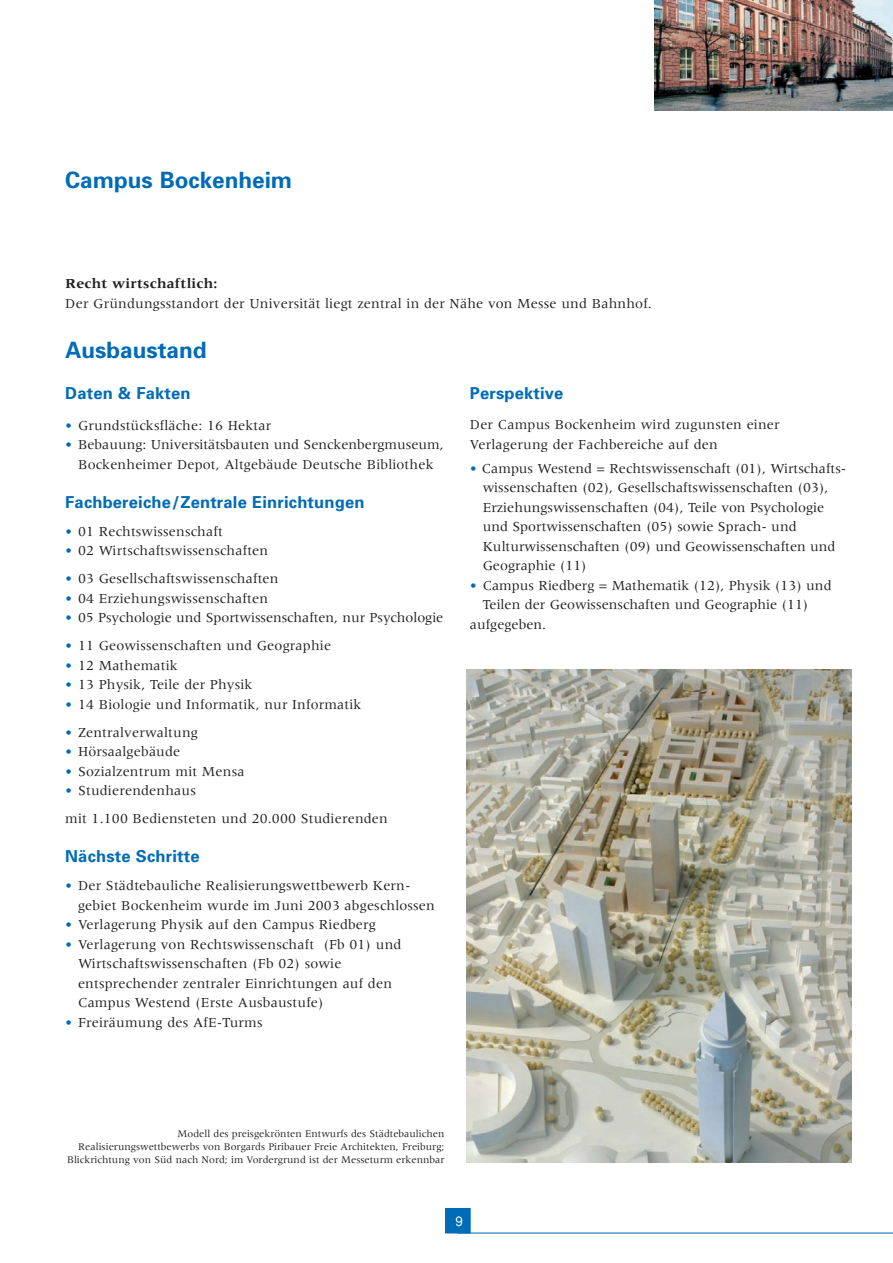
<style>
.page{position:relative;width:893px;height:1263px;background:#fff}
.page>*{position:absolute;margin:0;border:0;box-sizing:border-box;transform-origin:0 0}
.t1{font:700 22.5px "Univers";color:#006bb6}
.t2{font:700 16.5px "Univers";letter-spacing:.01em;color:#006bb6}
.t3{font:14.25px/19.5px "Meridien";letter-spacing:.01em;color:#231f20}
.t4{font:700 14.25px "Meridien";letter-spacing:.01em;color:#231f20}
.t5{font:13.5px "Helvetica";color:#fff}
.t6{font:10.5px/12.6px "Meridien";color:#231f20;text-align:right}
.s1{color:#006bb6}
</style>
<div class="page">
<div style="left:446px;top:1209px;width:24px;height:24px;background:#006bb6"></div>
<div style="left:445px;top:1208px;width:26px;height:25px;border:2px solid #006bb6"></div>
<hr style="left:457px;top:1233px;width:436px;height:1px;background:#006bb6">
<img style="left:467px;top:670px;width:385px;height:493px">
<img style="left:654px;top:0;width:239px;height:111px">
<h1 class="t1" style="left:65px;top:172px;width:228px">Campus Bockenheim</h1>
<p class="t4" style="left:65px;top:278px;width:154px">Recht wirtschaftlich:</p>
<p class="t3" style="left:65px;top:294px;width:588px">Der Gründungsstandort der Universität liegt zentral in der Nähe von Messe und Bahnhof.</p>
<h1 class="t1" style="left:65px;top:342px;width:143px">Ausbaustand</h1>
<p class="t2" style="left:65px;top:388px;width:127px">Daten &amp; Fakten</p>
<p class="t3" style="left:65px;top:416px;width:207px"><span class="s1">•</span> Grundstücksfläche: 16 Hektar</p>
<p class="t3" style="left:65px;top:436px;width:380px;text-align:center"><span class="s1">•</span> Bebauung: Universitätsbauten und Senckenbergmuseum,<br>Bockenheimer Depot, Altgebäude Deutsche Bibliothek</p>
<p class="t2" style="left:65px;top:496px;width:301px">Fachbereiche/Zentrale Einrichtungen</p>
<p class="t3" style="left:65px;top:522px;width:159px"><span class="s1">•</span> 01 Rechtswissenschaft</p>
<p class="t3" style="left:65px;top:542px;width:204px"><span class="s1">•</span> 02 Wirtschaftswissenschaften</p>
<p class="t3" style="left:65px;top:570px;width:215px"><span class="s1">•</span> 03 Gesellschaftswissenschaften</p>
<p class="t3" style="left:65px;top:589px;width:204px"><span class="s1">•</span> 04 Erziehungswissenschaften</p>
<p class="t3" style="left:65px;top:609px;width:380px"><span class="s1">•</span> 05 Psychologie und Sportwissenschaften, nur Psychologie</p>
<p class="t3" style="left:65px;top:637px;width:267px"><span class="s1">•</span> 11 Geowissenschaften und Geographie</p>
<p class="t3" style="left:65px;top:656px;width:114px"><span class="s1">•</span> 12 Mathematik</p>
<p class="t3" style="left:65px;top:676px;width:189px"><span class="s1">•</span> 13 Physik, Teile der Physik</p>
<p class="t3" style="left:65px;top:695px;width:298px"><span class="s1">•</span> 14 Biologie und Informatik, nur Informatik</p>
<p class="t3" style="left:65px;top:723px;width:134px"><span class="s1">•</span> Zentralverwaltung</p>
<p class="t3" style="left:65px;top:743px;width:117px"><span class="s1">•</span> Hörsaalgebäude</p>
<p class="t3" style="left:65px;top:762px;width:181px"><span class="s1">•</span> Sozialzentrum mit Mensa</p>
<p class="t3" style="left:65px;top:778px;width:324px;line-height:28px"><span class="s1">•</span> Studierendenhaus<br>mit 1.100 Bediensteten und 20.000 Studierenden</p>
<p class="t2" style="left:65px;top:850px;width:136px">Nächste Schritte</p>
<p class="t3" style="left:78px;top:877px;width:358px;text-indent:-13px"><span class="s1">•</span> Der Städtebauliche Realisierungswettbewerb Kern&shy;gebiet Bockenheim wurde im Juni 2003 abgeschlossen</p>
<p class="t3" style="left:65px;top:916px;width:312px"><span class="s1">•</span> Verlagerung Physik auf den Campus Riedberg</p>
<p class="t3" style="left:78px;top:935px;width:325px;text-indent:-13px"><span class="s1">•</span> Verlagerung von Rechtswissenschaft (Fb 01) und Wirtschaftswissenschaften (Fb 02) sowie entsprechender zentraler Einrichtungen auf den Campus Westend (Erste Ausbaustufe)</p>
<p class="t3" style="left:65px;top:1013px;width:199px"><span class="s1">•</span> Freiräumung des AfE-Turms</p>
<p class="t2" style="left:470px;top:387px;width:95px">Perspektive</p>
<p class="t3" style="left:470px;top:416px;width:311px">Der Campus Bockenheim wird zugunsten einer<br>Verlagerung der Fachbereiche auf den</p>
<p class="t3" style="left:483px;top:460px;width:365px;text-indent:-13px"><span class="s1">•</span> Campus Westend = Rechtswissenschaft (01), Wirtschafts&shy;wissenschaften (02), Gesellschaftswissenschaften (03), Erziehungswissenschaften (04), Teile von Psychologie und Sportwissenschaften (05) sowie Sprach- und Kulturwissenschaften (09) und Geowissenschaften und Geographie (11)</p>
<p class="t3" style="left:470px;top:577px;width:363px"><span class="s1">•</span> Campus Riedberg = Mathematik (12), Physik (13) und</p>
<p class="t3" style="left:483px;top:596px;width:327px">Teilen der Geowissenschaften und Geographie (11)</p>
<p class="t3" style="left:470px;top:616px;width:78px">aufgegeben.</p>
<p class="t6" style="left:67px;top:1129px;width:379px">Modell des preisgekrönten Entwurfs des Städtebaulichen<br>Realisierungswettbewerbs von Borgards Piribauer Freie Architekten, Freiburg;<br>Blickrichtung von Süd nach Nord; im Vordergrund ist der Messeturm erkennbar</p>
<p class="t5" style="left:455px;top:1216px;width:9px">9</p>
</div>
